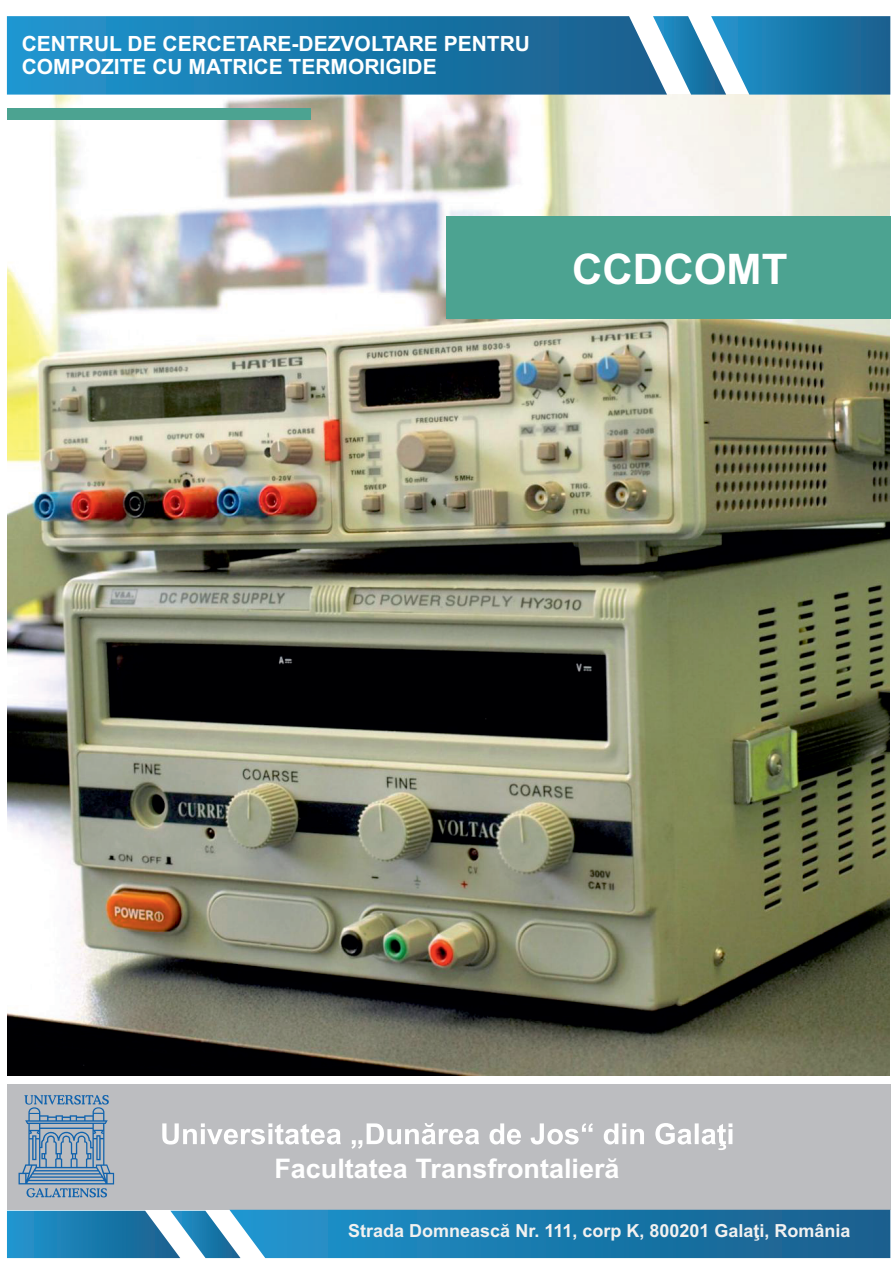
<style>
.page{position:relative;width:893px;height:1263px;background:#fff}
.page>*{position:absolute;margin:0;border:0;box-sizing:border-box;transform-origin:0 0}
.t1{font:700 42.15px "Arial";color:#fff}
.t2{font:700 27px "Arial";color:#fff}
.t3{font:700 21px/23.4px "Arial";color:#fff}
.t4{font:700 18px "Arial";color:#f2f1f0}
</style>
<div class="page">
<img style="left:7px;top:95px;width:883px;height:981px">
<div style="left:7px;top:1084px;width:883px;height:126px;background:#bcbdc0"></div>
<div style="left:7px;top:108px;width:304px;height:11px;background:#4ca391"></div>
<div style="left:446px;top:217px;width:445px;height:102px;background:#4ca391"></div>
<svg style="left:19px;top:1095px;width:95px;height:102px"></svg>
<svg style="left:162px;top:1123px;width:570px;height:27px"></svg>
<svg style="left:667px;top:16px;width:223px;height:79px;background:#3b8ab5"></svg>
<svg style="left:7px;top:16px;width:660px;height:79px;background:#227eb0"></svg>
<svg style="left:7px;top:1210px;width:883px;height:48px;background:#2881b1"></svg>
<p class="t3" style="left:22px;top:34px;width:510px">CENTRUL DE CERCETARE-DEZVOLTARE PENTRU<br>COMPOZITE CU MATRICE TERMORIGIDE</p>
<h1 class="t1" style="left:572px;top:254px;width:217px">CCDCOMT</h1>
<p class="t2" style="left:274px;top:1158px;width:347px">Facultatea Transfrontalieră</p>
<p class="t4" style="left:348px;top:1224px;width:504px">Strada Domnească Nr. 111, corp K, 800201 Galaţi, România</p>
</div>
